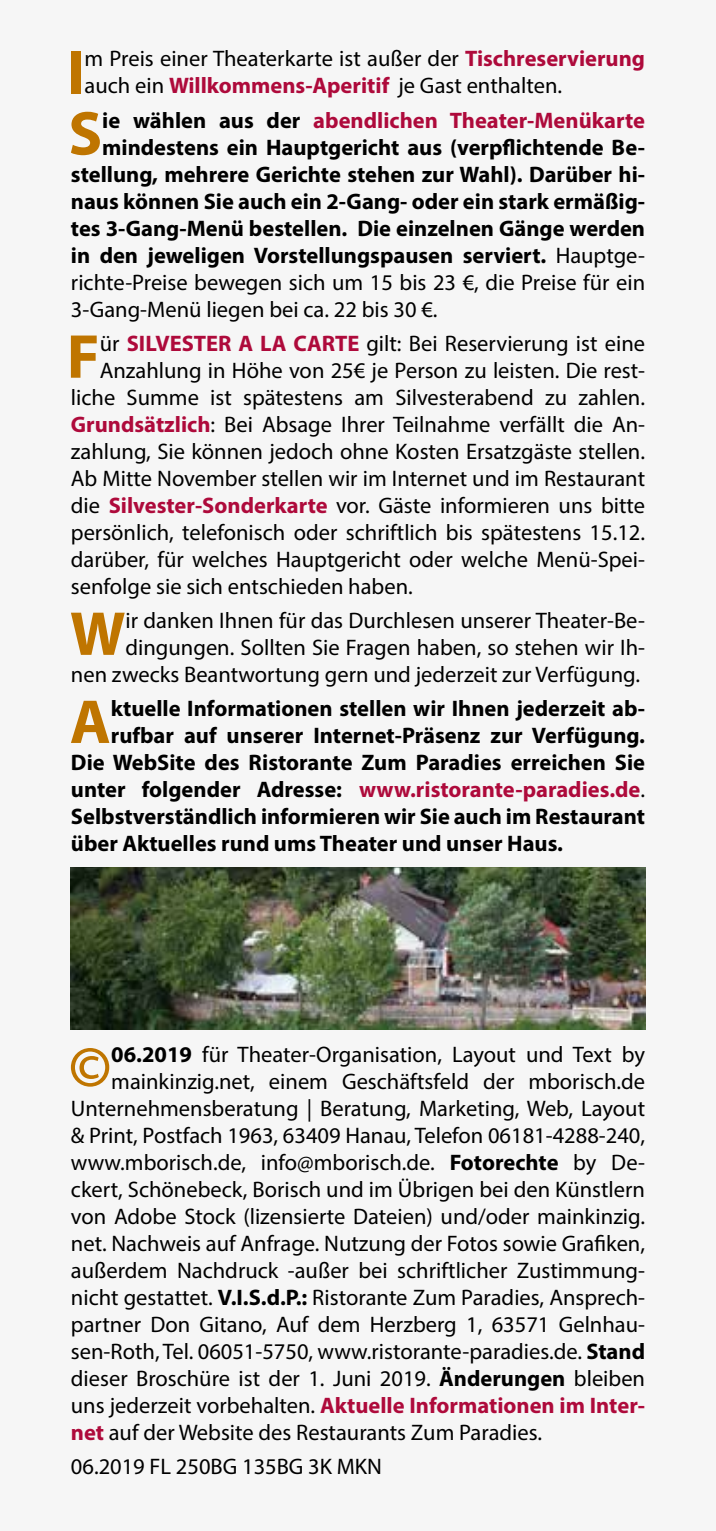
<style>
.page{position:relative;width:716px;height:1531px;background:#fff}
.page>*{position:absolute;margin:0;border:0;box-sizing:border-box;transform-origin:0 0}
.t1{font:700 62.5px "Myriad Pro";color:#bf7500}
.t2{font:22.5px/27px "Myriad Pro";color:#000}
.t3{font:700 22.5px "Myriad Pro";color:#000}
.t4{font:700 22.5px "Myriad Pro";color:#ae0a3b}
.s1{font-weight:700;color:#ae0a3b}
.s2{color:#000}
.s3{font-weight:400}
.s4{font-weight:400;color:#000}
.s5{font-weight:700}
</style>
<div class="page">
<img style="left:71px;top:867px;width:574px;height:162px">
<h1 class="t1" style="left:67px;top:32px;width:19px">I</h1>
<p class="t2" style="left:85px;top:45px;width:562px">m Preis einer Theaterkarte ist außer der <span class="s1">Tischreservierung </span>auch ein <span class="s1">Willkommens-Aperitif</span> je Gast enthalten.</p>
<h1 class="t1" style="left:68px;top:93px;width:35px">S</h1>
<p class="t4" style="left:102px;top:105px;width:544px"><span class="s2">ie wählen aus der</span> abendlichen Theater-Menükarte</p>
<p class="t3" style="left:102px;top:132px;width:544px">mindestens ein Hauptgericht aus (verpflichtende Be-</p>
<p class="t3" style="left:71px;top:159px;width:576px">stellung, mehrere Gerichte stehen zur Wahl). Darüber hi-</p>
<p class="t3" style="left:71px;top:186px;width:576px">naus können Sie auch ein 2-Gang- oder ein stark ermäßig-</p>
<p class="t3" style="left:71px;top:213px;width:576px">tes 3-Gang-Menü bestellen. Die einzelnen Gänge werden</p>
<p class="t3" style="left:71px;top:240px;width:576px">in den jeweligen Vorstellungspausen serviert. <span class="s3">Hauptge-</span></p>
<p class="t2" style="left:71px;top:268px;width:576px">richte-Preise bewegen sich um 15 bis 23 €, die Preise für ein</p>
<p class="t2" style="left:71px;top:295px;width:368px">3-Gang-Menü liegen bei ca. 22 bis 30 €.</p>
<h1 class="t1" style="left:67px;top:316px;width:34px">F</h1>
<p class="t2" style="left:100px;top:329px;width:547px">ür <span class="s1">SILVESTER A LA CARTE</span> gilt: Bei Reservierung ist eine</p>
<p class="t2" style="left:100px;top:356px;width:547px">Anzahlung in Höhe von 25€ je Person zu leisten. Die rest-</p>
<p class="t2" style="left:71px;top:383px;width:576px">liche Summe ist spätestens am Silvesterabend zu zahlen.</p>
<p class="t2" style="left:71px;top:410px;width:576px"><span class="s1">Grundsätzlich</span>: Bei Absage Ihrer Teilnahme verfällt die An-</p>
<p class="t2" style="left:71px;top:437px;width:575px">zahlung, Sie können jedoch ohne Kosten Ersatzgäste stellen.</p>
<p class="t2" style="left:71px;top:464px;width:576px">Ab Mitte November stellen wir im Internet und im Restaurant</p>
<p class="t2" style="left:71px;top:491px;width:576px">die <span class="s1">Silvester-Sonderkarte</span> vor. Gäste informieren uns bitte</p>
<p class="t2" style="left:71px;top:518px;width:576px">persönlich, telefonisch oder schriftlich bis spätestens 15.12.</p>
<p class="t2" style="left:71px;top:545px;width:575px">darüber, für welches Hauptgericht oder welche Menü-Spei-</p>
<p class="t2" style="left:71px;top:572px;width:343px">senfolge sie sich entschieden haben.</p>
<h1 class="t1" style="left:70px;top:593px;width:57px">W</h1>
<p class="t2" style="left:71px;top:606px;width:576px;text-align:right">ir danken Ihnen für das Durchlesen unserer Theater-Be&shy;dingungen. Sollten Sie Fragen haben, so stehen wir Ih-<br>nen zwecks Beantwortung gern und jederzeit zur Verfügung.</p>
<h1 class="t1" style="left:70px;top:681px;width:43px">A</h1>
<p class="t3" style="left:111px;top:694px;width:536px">ktuelle Informationen stellen wir Ihnen jederzeit ab-</p>
<p class="t3" style="left:111px;top:721px;width:536px">rufbar auf unserer Internet-Präsenz zur Verfügung.</p>
<p class="t3" style="left:71px;top:748px;width:576px">Die WebSite des Ristorante Zum Paradies erreichen Sie</p>
<p class="t4" style="left:71px;top:775px;width:576px"><span class="s2">unter folgender Adresse:</span> www.ristorante-paradies.de<span class="s4">.</span></p>
<p class="t3" style="left:71px;top:802px;width:575px">Selbstverständlich informieren wir Sie auch im Restaurant</p>
<p class="t3" style="left:71px;top:829px;width:494px">über Aktuelles rund ums Theater und unser Haus.</p>
<h1 class="t1" style="left:69px;top:1027px;width:44px">©</h1>
<p class="t2" style="left:111px;top:1040px;width:535px"><span class="s5">06.2019</span> für Theater-Organisation, Layout und Text by</p>
<p class="t2" style="left:111px;top:1067px;width:535px">mainkinzig.net, einem Geschäftsfeld der mborisch.de</p>
<p class="t2" style="left:71px;top:1094px;width:576px">Unternehmensberatung | Beratung, Marketing, Web, Layout</p>
<p class="t2" style="left:71px;top:1121px;width:576px">&amp; Print, Postfach 1963, 63409 Hanau, Telefon 06181-4288-240,</p>
<p class="t2" style="left:71px;top:1148px;width:576px">www.mborisch.de, info@mborisch.de. <span class="s5">Fotorechte</span> by De-</p>
<p class="t2" style="left:71px;top:1175px;width:576px">ckert, Schönebeck, Borisch und im Übrigen bei den Künstlern</p>
<p class="t2" style="left:71px;top:1202px;width:576px">von Adobe Stock (lizensierte Dateien) und/oder mainkinzig.</p>
<p class="t2" style="left:71px;top:1229px;width:576px">net. Nachweis auf Anfrage. Nutzung der Fotos sowie Grafiken,</p>
<p class="t2" style="left:71px;top:1256px;width:576px">außerdem Nachdruck -außer bei schriftlicher Zustimmung-</p>
<p class="t2" style="left:71px;top:1283px;width:576px">nicht gestattet. <span class="s5">V.I.S.d.P.:</span> Ristorante Zum Paradies, Ansprech-</p>
<p class="t2" style="left:71px;top:1310px;width:576px">partner Don Gitano, Auf dem Herzberg 1, 63571 Gelnhau-</p>
<p class="t2" style="left:71px;top:1337px;width:576px">sen-Roth, Tel. 06051-5750, www.ristorante-paradies.de. <span class="s5">Stand</span></p>
<p class="t2" style="left:71px;top:1364px;width:575px">dieser Broschüre ist der 1. Juni 2019. <span class="s5">Änderungen</span> bleiben</p>
<p class="t4" style="left:71px;top:1390px;width:576px"><span class="s4">uns jederzeit vorbehalten.</span> Aktuelle Informationen im Inter-</p>
<p class="t2" style="left:71px;top:1418px;width:473px"><span class="s1">net</span> auf der Website des Restaurants Zum Paradies.</p>
<p class="t2" style="left:71px;top:1452px;width:312px">06.2019 FL 250BG 135BG 3K MKN</p>
</div>
